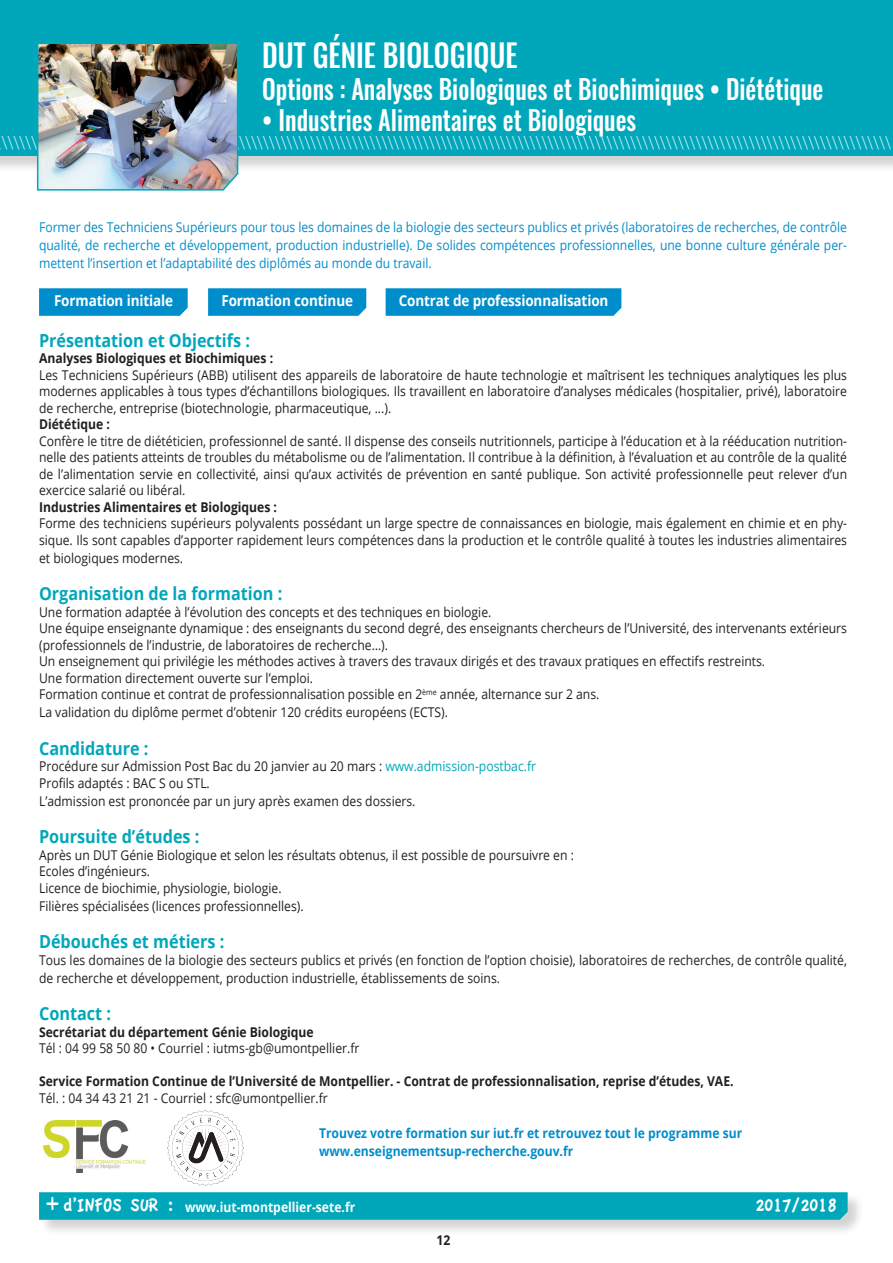
<style>
.page{position:relative;width:893px;height:1263px;background:#fff}
.page>*{position:absolute;margin:0;border:0;box-sizing:border-box;transform-origin:0 0}
.t1{font:54px "Mf I Love Glitter";color:#fff;scale:.9 1}
.t2{font:500 31.5px "Oswald";color:#fff;scale:.9 1}
.t3{font:500 27px "Oswald";color:#fff;scale:.9 1}
.t4{font:19.5px "Apple Casual";color:#fff;scale:.9 1}
.t5{font:700 18px "Open Sans";color:#00a7ba;scale:.9 1}
.t6{font:700 15px "Open Sans";letter-spacing:-.01em;color:#fff;scale:.9 1}
.t7{font:13.5px/16.5px "Open Sans";color:#231f20;scale:.9 1}
.t8{font:13.5px/18px "Open Sans";color:#008dcb;text-align:justify;scale:.9 1}
.t9{font:700 13.5px "Open Sans";color:#231f20;scale:.9 1}
.t10{font:700 13.5px "Open Sans";color:#008dcb;scale:.9 1}
.t11{font:700 13.5px "Open Sans";color:#fff;scale:.9 1}
.s1{color:#00a7ba}
</style>
<div class="page">
<img style="left:43px;top:1121px;width:103px;height:51px">
<img style="left:168px;top:1110px;width:75px;height:76px">
<div style="left:0;top:0;width:893px;height:156px;background:#00a7ba"></div>
<svg style="left:39px;top:288px;width:149px;height:28px;background:#0690cc"></svg>
<svg style="left:208px;top:288px;width:158px;height:28px;background:#068fcc"></svg>
<svg style="left:386px;top:288px;width:235px;height:28px;background:#058fcc"></svg>
<div style="left:39px;top:1193px;width:825px;height:43px;background:#231f20;opacity:.2"></div>
<svg style="left:39px;top:1192px;width:809px;height:28px;background:#04a8ba"></svg>
<img style="left:36px;top:44px;width:855px;height:147px">
<p class="t2" style="left:262px;top:34px;width:285px">DUT GÉNIE BIOLOGIQUE</p>
<p class="t3" style="left:262px;top:70px;width:625px">Options : Analyses Biologiques et Biochimiques • Diététique</p>
<p class="t3" style="left:262px;top:102px;width:417px">• Industries Alimentaires et Biologiques</p>
<p class="t8" style="left:39px;top:218px;width:899px">Former des Techniciens Supérieurs pour tous les domaines de la biologie des secteurs publics et privés (laboratoires de recherches, de contrôle qualité, de recherche et développement, production industrielle). De solides compétences professionnelles, une bonne culture générale per&shy;mettent l’insertion et l’adaptabilité des diplômés au monde du travail.</p>
<p class="t6" style="left:54px;top:290px;width:134px">Formation initiale</p>
<p class="t6" style="left:221px;top:290px;width:148px">Formation continue</p>
<p class="t6" style="left:399px;top:290px;width:234px">Contrat de professionnalisation</p>
<p class="t5" style="left:39px;top:327px;width:236px">Présentation et Objectifs :</p>
<p class="t9" style="left:39px;top:349px;width:262px">Analyses Biologiques et Biochimiques :</p>
<p class="t7" style="left:39px;top:366px;width:899px;text-align:justify">Les Techniciens Supérieurs (ABB) utilisent des appareils de laboratoire de haute technologie et maîtrisent les techniques analytiques les plus modernes applicables à tous types d’échantillons biologiques. Ils travaillent en laboratoire d’analyses médicales (hospitalier, privé), laboratoire de recherche, entreprise (biotechnologie, pharmaceutique, ...).</p>
<p class="t9" style="left:39px;top:415px;width:80px">Diététique :</p>
<p class="t7" style="left:39px;top:432px;width:899px;text-align:justify">Confère le titre de diététicien, professionnel de santé. Il dispense des conseils nutritionnels, participe à l’éducation et à la rééducation nutrition&shy;nelle des patients atteints de troubles du métabolisme ou de l’alimentation. Il contribue à la définition, à l’évaluation et au contrôle de la qualité de l’alimentation servie en collectivité, ainsi qu’aux activités de prévention en santé publique. Son activité professionnelle peut relever d’un exercice salarié ou libéral.</p>
<p class="t9" style="left:39px;top:497px;width:266px">Industries Alimentaires et Biologiques :</p>
<p class="t7" style="left:39px;top:514px;width:899px">Forme des techniciens supérieurs polyvalents possédant un large spectre de connaissances en biologie, mais également en chimie et en phy&shy;sique. Ils sont capables d’apporter rapidement leurs compétences dans la production et le contrôle qualité à toutes les industries alimentaires</p>
<p class="t7" style="left:39px;top:549px;width:162px">et biologiques modernes.</p>
<p class="t5" style="left:39px;top:581px;width:272px">Organisation de la formation :</p>
<p class="t7" style="left:39px;top:603px;width:504px">Une formation adaptée à l’évolution des concepts et des techniques en biologie.</p>
<p class="t7" style="left:39px;top:619px;width:899px">Une équipe enseignante dynamique : des enseignants du second degré, des enseignants chercheurs de l’Université, des intervenants extérieurs (professionnels de l’industrie, de laboratoires de recherche…).</p>
<p class="t7" style="left:39px;top:652px;width:808px">Un enseignement qui privilégie les méthodes actives à travers des travaux dirigés et des travaux pratiques en effectifs restreints.</p>
<p class="t7" style="left:39px;top:669px;width:306px">Une formation directement ouverte sur l’emploi.</p>
<p class="t7" style="left:39px;top:685px;width:624px">Formation continue et contrat de professionnalisation possible en 2<sup>ème</sup> année, alternance sur 2 ans.</p>
<p class="t7" style="left:39px;top:703px;width:456px">La validation du diplôme permet d’obtenir 120 crédits européens (ECTS).</p>
<p class="t5" style="left:39px;top:735px;width:123px">Candidature :</p>
<p class="t7" style="left:39px;top:757px;width:554px">Procédure sur Admission Post Bac du 20 janvier au 20 mars : <span class="s1">www.admission-postbac.fr</span></p>
<p class="t7" style="left:39px;top:774px;width:191px">Profils adaptés : BAC S ou STL.</p>
<p class="t7" style="left:39px;top:792px;width:420px">L’admission est prononcée par un jury après examen des dossiers.</p>
<p class="t5" style="left:39px;top:824px;width:180px">Poursuite d’études :</p>
<p class="t7" style="left:39px;top:846px;width:596px">Après un DUT Génie Biologique et selon les résultats obtenus, il est possible de poursuivre en :</p>
<p class="t7" style="left:39px;top:862px;width:125px">Ecoles d’ingénieurs.</p>
<p class="t7" style="left:39px;top:879px;width:271px">Licence de biochimie, physiologie, biologie.</p>
<p class="t7" style="left:39px;top:897px;width:296px">Filières spécialisées (licences professionnelles).</p>
<p class="t5" style="left:39px;top:929px;width:207px">Débouchés et métiers :</p>
<p class="t7" style="left:39px;top:950px;width:899px;line-height:18px">Tous les domaines de la biologie des secteurs publics et privés (en fonction de l’option choisie), laboratoires de recherches, de contrôle qualité, de recherche et développement, production industrielle, établissements de soins.</p>
<p class="t5" style="left:39px;top:1001px;width:81px">Contact :</p>
<p class="t9" style="left:39px;top:1022px;width:307px">Secrétariat du département Génie Biologique</p>
<p class="t7" style="left:39px;top:1039px;width:357px">Tél : 04 99 58 50 80 • Courriel : iutms-gb@umontpellier.fr</p>
<p class="t9" style="left:39px;top:1072px;width:773px">Service Formation Continue de l’Université de Montpellier. - Contrat de professionnalisation, reprise d’études, VAE.</p>
<p class="t7" style="left:39px;top:1089px;width:322px">Tél. : 04 34 43 21 21 - Courriel : sfc@umontpellier.fr</p>
<p class="t10" style="left:319px;top:1123px;width:472px">Trouvez votre formation sur iut.fr et retrouvez tout le programme sur</p>
<p class="t10" style="left:319px;top:1141px;width:284px">www.enseignementsup-recherche.gouv.fr</p>
<p class="t1" style="left:46px;top:1169px;width:16px">+</p>
<p class="t4" style="left:63px;top:1194px;width:124px">d’INFOS SUR :</p>
<p class="t11" style="left:185px;top:1198px;width:191px">www.iut-montpellier-sete.fr</p>
<p class="t4" style="left:755px;top:1195px;width:92px">2017/2018</p>
<p class="t9" style="left:436px;top:1231px;width:17px">12</p>
</div>
